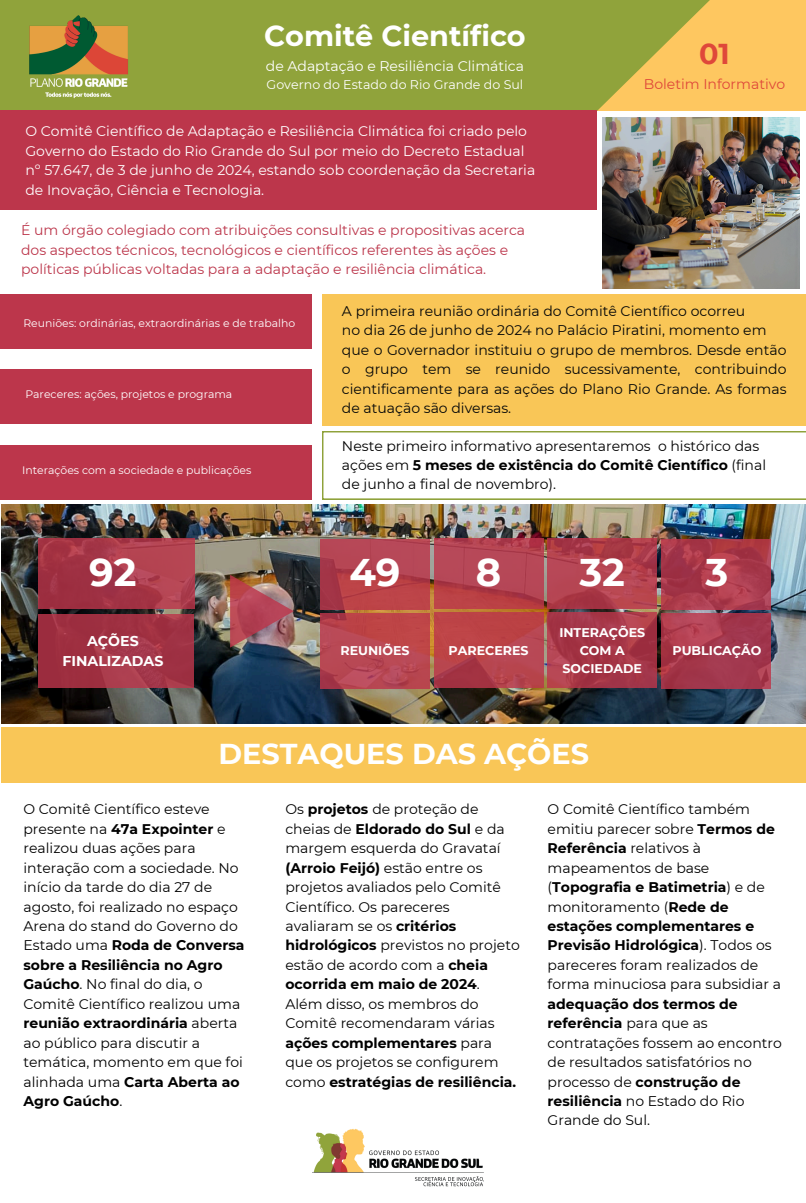
<style>
.page{position:relative;width:806px;height:1203px;background:#fff}
.page>*{position:absolute;margin:0;border:0;box-sizing:border-box;transform-origin:0 0}
.t1{font:700 38.5px "Montserrat";color:#fff}
.t2{font:700 28.7px "Montserrat";color:#fff}
.t3{font:700 28.7px "Montserrat";color:#df483a}
.t4{font:700 14.14px/19.7px "Montserrat";color:#fff;text-align:center}
.t5{font:14px/19.4px "Montserrat";color:#000}
.t6{font:14px/19.4px "Montserrat";color:#050708}
.t7{font:14px/19.4px "Montserrat";color:#fff}
.t8{font:14px/19.4px "Montserrat";color:#bc364b}
.t9{font:14px "Montserrat";color:#df483a}
.t10{font:700 12.6px/17.6px "Montserrat";color:#fff;text-align:center}
.t11{font:12.6px "Montserrat";color:#fff}
.t12{font:10.85px "Montserrat";color:#fff}
.s1{font-weight:700}
</style>
<div class="page">
<div style="left:0;top:0;width:806px;height:111px;background:#90a33b"></div>
<svg style="left:596px;top:0;width:210px;height:111px;fill:#fec760"></svg>
<img style="left:29px;top:15px;width:99px;height:84px">
<img style="left:1px;top:504px;width:805px;height:219px">
<img style="left:312px;top:1128px;width:171px;height:57px">
<div style="left:0;top:110px;width:596px;height:100px;background:#bc364b"></div>
<img style="left:602px;top:117px;width:197px;height:171px">
<div style="left:1px;top:727px;width:805px;height:56px;background:#f9c657"></div>
<div style="left:0;top:294px;width:312px;height:55px;background:#bc364b"></div>
<div style="left:322px;top:294px;width:484px;height:131px;background:#f9c657"></div>
<svg style="left:322px;top:431px;width:484px;height:68px"></svg>
<div style="left:0;top:445px;width:312px;height:54px;background:#bc364b"></div>
<div style="left:0;top:369px;width:312px;height:55px;background:#bc364b"></div>
<svg style="left:434px;top:611px;width:109px;height:76px;background:#b64248"></svg>
<svg style="left:434px;top:538px;width:109px;height:71px;background:#b4424f"></svg>
<svg style="left:320px;top:612px;width:110px;height:76px;background:#b8464f"></svg>
<svg style="left:320px;top:539px;width:110px;height:71px;background:#b4414d"></svg>
<svg style="left:661px;top:612px;width:109px;height:76px;background:#a5394e"></svg>
<svg style="left:661px;top:539px;width:109px;height:71px;background:#aa3a4b"></svg>
<svg style="left:547px;top:611px;width:110px;height:76px;background:#a63848"></svg>
<svg style="left:547px;top:538px;width:110px;height:71px;background:#b03f4d"></svg>
<svg style="left:38px;top:614px;width:156px;height:73px;background:#a03244"></svg>
<svg style="left:38px;top:538px;width:156px;height:71px;background:#a83849"></svg>
<img style="left:230px;top:574px;width:64px;height:73px">
<h4 class="t2" style="left:264px;top:19px;width:263px">Comitê Científico</h4>
<h4 class="t7" style="left:266px;top:56px;width:260px">de Adaptação e Resiliência Climática</h4>
<h4 class="t11" style="left:267px;top:76px;width:258px">Governo do Estado do Rio Grande do Sul</h4>
<h4 class="t3" style="left:699px;top:36px;width:32px">01</h4>
<h4 class="t9" style="left:644px;top:75px;width:143px">Boletim Informativo</h4>
<h4 class="t7" style="left:25px;top:122px;width:511px">O Comitê Científico de Adaptação e Resiliência Climática foi criado pelo Governo do Estado do Rio Grande do Sul por meio do Decreto Estadual nº 57.647, de 3 de junho de 2024, estando sob coordenação da Secretaria de Inovação, Ciência e Tecnologia.</h4>
<h4 class="t8" style="left:21px;top:220px;width:505px">É um órgão colegiado com atribuições consultivas e propositivas acerca dos aspectos técnicos, tecnológicos e científicos referentes às ações e políticas públicas voltadas para a adaptação e resiliência climática.</h4>
<h1 class="t6" style="left:342px;top:301px;width:446px">A primeira reunião ordinária do Comitê Científico ocorreu<br>no dia 26 de junho de 2024 no Palácio Piratini, momento em que o Governador instituiu o grupo de membros. Desde então o grupo tem se reunido sucessivamente, contribuindo cientificamente para as ações do Plano Rio Grande. As formas de atuação são diversas.</h1>
<h3 class="t5" style="left:342px;top:436px;width:425px">Neste primeiro informativo apresentaremos o histórico das ações em <span class="s1">5 meses de existência do Comitê Científico</span> (final de junho a final de novembro).</h3>
<p class="t12" style="left:23px;top:316px;width:273px">Reuniões: ordinárias, extraordinárias e de trabalho</p>
<h3 class="t12" style="left:25px;top:387px;width:208px">Pareceres: ações, projetos e programa</h3>
<h3 class="t12" style="left:23px;top:390px;width:208px">Pareceres: ações, projetos e programa</h3>
<p class="t12" style="left:22px;top:463px;width:231px">Interações com a sociedade e publicações</p>
<p class="t1" style="left:89px;top:549px;width:49px">92</p>
<p class="t4" style="left:62px;top:631px;width:102px">AÇÕES<br>FINALIZADAS</p>
<p class="t1" style="left:579px;top:549px;width:47px">32</p>
<p class="t1" style="left:349px;top:549px;width:53px">49</p>
<p class="t1" style="left:705px;top:549px;width:24px">3</p>
<p class="t1" style="left:476px;top:549px;width:27px">8</p>
<h3 class="t10" style="left:340px;top:641px;width:71px">REUNIÕES</h3>
<p class="t10" style="left:448px;top:641px;width:82px">PARECERES</p>
<p class="t10" style="left:559px;top:624px;width:87px">INTERAÇÕES<br>COM A<br>SOCIEDADE</p>
<p class="t2" style="left:218px;top:736px;width:372px">DESTAQUES DAS AÇÕES</p>
<h2 class="t10" style="left:672px;top:641px;width:90px">PUBLICAÇÃO</h2>
<h3 class="t5" style="left:23px;top:799px;width:222px">O Comitê Científico esteve presente na <span class="s1">47a Expointer</span> e realizou duas ações para interação com a sociedade. No início da tarde do dia 27 de agosto, foi realizado no espaço<br>Arena do stand do Governo do<br>Estado uma <span class="s1">Roda de Conversa sobre a Resiliência no Agro<br>Gaúcho</span>. No final do dia, o<br>Comitê Científico realizou uma <span class="s1">reunião extraordinária</span> aberta ao público para discutir a temática, momento em que foi alinhada uma <span class="s1">Carta Aberta ao<br>Agro Gaúcho</span>.</h3>
<p class="t5" style="left:285px;top:799px;width:236px">Os <span class="s1">projetos</span> de proteção de cheias de <span class="s1">Eldorado do Sul</span> e da margem esquerda do Gravataí <span class="s1">(Arroio Feijó)</span> estão entre os projetos avaliados pelo Comitê<br>Científico. Os pareceres avaliaram se os <span class="s1">critérios hidrológicos</span> previstos no projeto estão de acordo com a <span class="s1">cheia ocorrida em maio de 2024</span>.<br>Além disso, os membros do<br>Comitê recomendaram várias <span class="s1">ações complementares</span> para que os projetos se configurem como <span class="s1">estratégias de resiliência.</span></p>
<h3 class="t5" style="left:547px;top:799px;width:236px">O Comitê Científico também emitiu parecer sobre <span class="s1">Termos de<br>Referência</span> relativos à mapeamentos de base (<span class="s1">Topografia e Batimetria</span>) e de monitoramento (<span class="s1">Rede de estações complementares e<br>Previsão Hidrológica</span>). Todos os pareceres foram realizados de forma minuciosa para subsidiar a <span class="s1">adequação dos termos de referência</span> para que as contratações fossem ao encontro de resultados satisfatórios no processo de <span class="s1">construção de resiliência</span> no Estado do Rio<br>Grande do Sul.</h3>
</div>
